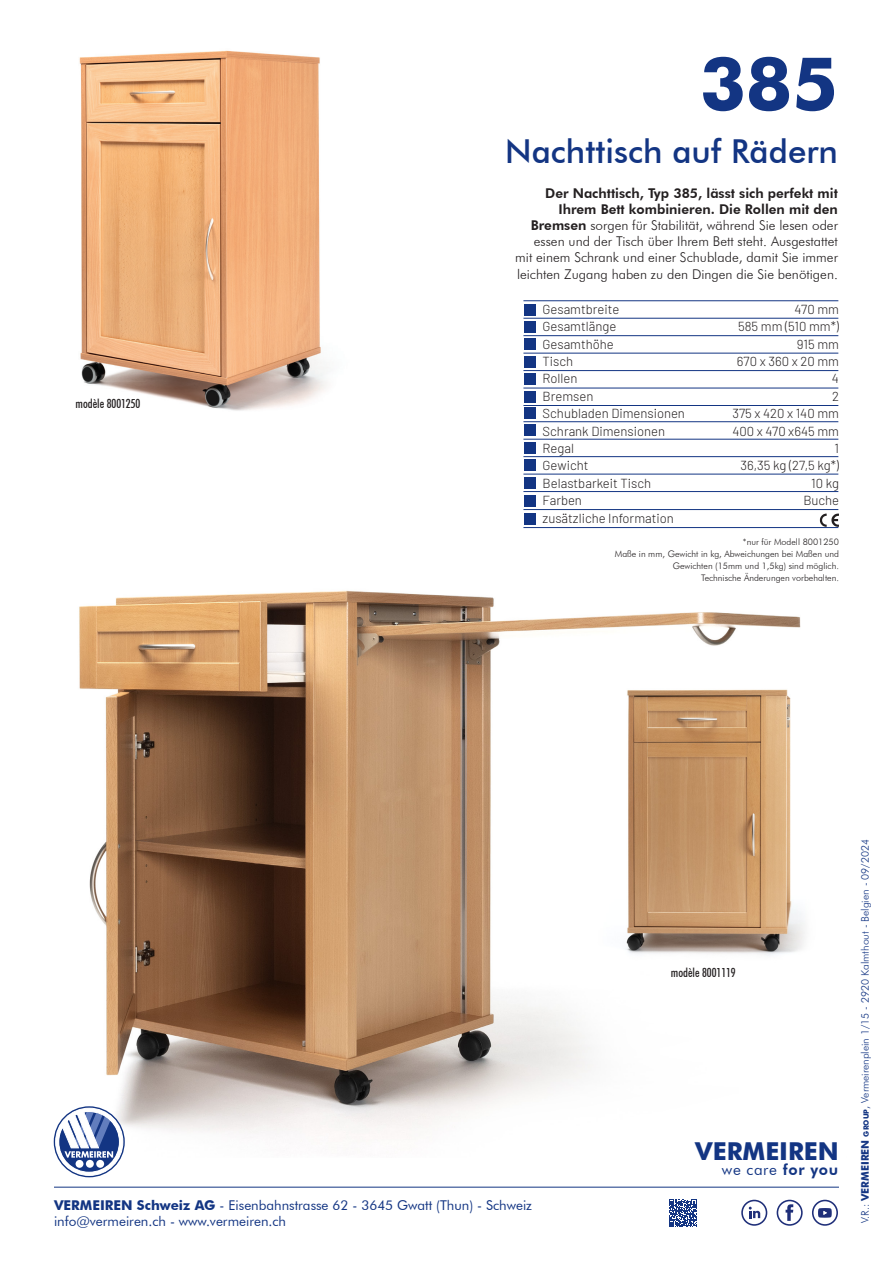
<style>
.page{position:relative;width:893px;height:1263px;background:#fff}
.page>*{position:absolute;margin:0;border:0;box-sizing:border-box;transform-origin:0 0}
.t1{font:700 73.5px "Futura BT";color:#133583}
.t2{font:500 33px "Futura BT";color:#133583}
.t3{font:700 24.6px "Futura BT";color:#133583}
.t4{font:15.15px "Futura BT";letter-spacing:.04em;color:#133583}
.t5{font:300 13.5px/16.2px "Futura BT";color:#231f20;text-align:right}
.t6{font:13.5px "Futura BT";color:#133583}
.t7{font:300 13.05px "Barlow";color:#231f20}
.t8{font:500 condensed 12.45px "Futura BT";color:#231f20}
.t9{font:300 10.5px "Futura BT";color:#133583}
.t10{font:300 9px "Futura BT";color:#231f20}
.s1{font-weight:800}
.s2{font-weight:700}
.s3{font-weight:700;font-size:7.35px}
</style>
<div class="page">
<img style="left:53px;top:321px;width:786px;height:832px">
<img style="left:53px;top:50px;width:436px;height:406px">
<hr style="left:54px;top:1187px;width:785px;height:1px;background:#133583">
<div style="left:524px;top:304px;width:11px;height:11px;background:#133583"></div>
<div style="left:524px;top:321px;width:11px;height:12px;background:#133583"></div>
<div style="left:524px;top:339px;width:11px;height:11px;background:#133583"></div>
<div style="left:524px;top:356px;width:11px;height:11px;background:#133583"></div>
<div style="left:524px;top:374px;width:11px;height:11px;background:#133583"></div>
<div style="left:524px;top:391px;width:11px;height:11px;background:#133583"></div>
<hr style="left:523px;top:405px;width:315px;height:1px;background:#133583">
<hr style="left:523px;top:388px;width:315px;height:1px;background:#133583">
<hr style="left:523px;top:370px;width:315px;height:1px;background:#133583">
<hr style="left:523px;top:353px;width:315px;height:1px;background:#133583">
<hr style="left:523px;top:335px;width:315px;height:1px;background:#133583">
<hr style="left:523px;top:318px;width:315px;height:1px;background:#133583">
<hr style="left:523px;top:300px;width:315px;height:1px;background:#133583">
<div style="left:524px;top:407px;width:11px;height:12px;background:#133583"></div>
<div style="left:524px;top:425px;width:11px;height:11px;background:#133583"></div>
<div style="left:524px;top:442px;width:11px;height:12px;background:#133583"></div>
<div style="left:524px;top:460px;width:11px;height:11px;background:#133583"></div>
<div style="left:524px;top:477px;width:11px;height:11px;background:#133583"></div>
<hr style="left:523px;top:491px;width:315px;height:1px;background:#133583">
<hr style="left:523px;top:474px;width:315px;height:1px;background:#133583">
<hr style="left:523px;top:456px;width:315px;height:1px;background:#133583">
<hr style="left:523px;top:439px;width:315px;height:1px;background:#133583">
<hr style="left:523px;top:421px;width:315px;height:1px;background:#133583">
<div style="left:524px;top:495px;width:11px;height:11px;background:#133583"></div>
<hr style="left:523px;top:509px;width:315px;height:1px;background:#133583">
<svg style="left:820px;top:514px;width:19px;height:13px"></svg>
<svg style="left:669px;top:1199px;width:28px;height:28px"></svg>
<div style="left:741px;top:1200px;width:26px;height:26px;border:2px solid #1f2f79;border-radius:50%"></div>
<svg style="left:749px;top:1207px;width:11px;height:11px"></svg>
<div style="left:777px;top:1200px;width:26px;height:26px;border:2px solid #1f2f79;border-radius:50%"></div>
<svg style="left:786px;top:1204px;width:7px;height:17px"></svg>
<div style="left:812px;top:1200px;width:26px;height:26px;border:2px solid #1f2f79;border-radius:50%"></div>
<svg style="left:818px;top:1208px;width:14px;height:10px"></svg>
<svg style="left:55px;top:1108px;width:68px;height:68px"></svg>
<div style="left:524px;top:513px;width:11px;height:11px;background:#133583"></div>
<hr style="left:523px;top:527px;width:315px;height:1px;background:#133583">
<img style="left:586px;top:673px;width:248px;height:305px">
<p class="t8" style="left:76px;top:396px;width:66px">modèle 8001250</p>
<p class="t1" style="left:700px;top:39px;width:139px">385</p>
<p class="t2" style="left:505px;top:131px;width:334px">Nachttisch auf Rädern</p>
<p class="t5" style="left:515px;top:185px;width:324px"><span class="s1">Der Nachttisch, Typ 385, lässt sich perfekt mit Ihrem Bett kombinieren. Die Rollen mit den Bremsen</span> sorgen für Stabilität, während Sie lesen oder essen und der Tisch über Ihrem Bett steht. Ausgestattet mit einem Schrank und einer Schublade, damit Sie immer leichten Zugang haben zu den Dingen die Sie benötigen.</p>
<p class="t7" style="left:543px;top:300px;width:78px">Gesamtbreite</p>
<p class="t7" style="left:794px;top:300px;width:46px">470 mm</p>
<p class="t7" style="left:543px;top:317px;width:75px">Gesamtlänge</p>
<p class="t7" style="left:738px;top:317px;width:102px">585 mm (510 mm*)</p>
<p class="t7" style="left:543px;top:334px;width:73px">Gesamthöhe</p>
<p class="t7" style="left:797px;top:334px;width:44px">915 mm</p>
<p class="t7" style="left:543px;top:352px;width:32px">Tisch</p>
<p class="t7" style="left:737px;top:352px;width:103px">670 x 360 x 20 mm</p>
<p class="t7" style="left:543px;top:369px;width:36px">Rollen</p>
<p class="t7" style="left:832px;top:369px;width:9px">4</p>
<p class="t7" style="left:543px;top:387px;width:52px">Bremsen</p>
<p class="t7" style="left:832px;top:387px;width:8px">2</p>
<p class="t7" style="left:543px;top:404px;width:144px">Schubladen Dimensionen</p>
<p class="t7" style="left:732px;top:404px;width:108px">375 x 420 x 140 mm</p>
<p class="t7" style="left:543px;top:421px;width:124px">Schrank Dimensionen</p>
<p class="t7" style="left:732px;top:421px;width:108px">400 x 470 x645 mm</p>
<p class="t7" style="left:543px;top:439px;width:33px">Regal</p>
<p class="t7" style="left:834px;top:439px;width:6px">1</p>
<p class="t7" style="left:543px;top:456px;width:47px">Gewicht</p>
<p class="t7" style="left:740px;top:456px;width:100px">36,35 kg (27,5 kg*)</p>
<p class="t7" style="left:543px;top:474px;width:110px">Belastbarkeit Tisch</p>
<p class="t7" style="left:811px;top:474px;width:29px">10 kg</p>
<p class="t7" style="left:543px;top:491px;width:41px">Farben</p>
<p class="t7" style="left:803px;top:491px;width:37px">Buche</p>
<p class="t7" style="left:543px;top:508px;width:133px">zusätzliche Information</p>
<p class="t10" style="left:743px;top:536px;width:98px">*nur für Modell 8001250</p>
<p class="t10" style="left:615px;top:548px;width:226px">Maße in mm, Gewicht in kg, Abweichungen bei Maßen und</p>
<p class="t10" style="left:673px;top:560px;width:168px">Gewichten (15mm und 1,5kg) sind möglich.</p>
<p class="t10" style="left:701px;top:572px;width:139px">Technische Änderungen vorbehalten.</p>
<p class="t6" style="left:54px;top:1197px;width:480px"><span class="s2">VERMEIREN Schweiz AG</span> - Eisenbahnstrasse 62 - 3645 Gwatt (Thun) - Schweiz</p>
<p class="t6" style="left:54px;top:1213px;width:234px">info@vermeiren.ch - www.vermeiren.ch</p>
<p class="t8" style="left:671px;top:965px;width:66px">modèle 8001119</p>
<p class="t3" style="left:695px;top:1136px;width:145px">VERMEIREN</p>
<p class="t4" style="left:722px;top:1160px;width:118px">we care <span class="s1">for you</span></p>
<p class="t9" style="left:859px;top:1223px;width:385px;rotate:-90deg">V.R.: <span class="s2">VERMEIREN</span> <span class="s3">group</span>, Vermeirenplein 1/15 - 2920 Kalmthout - Belgien - 09/2024</p>
</div>
